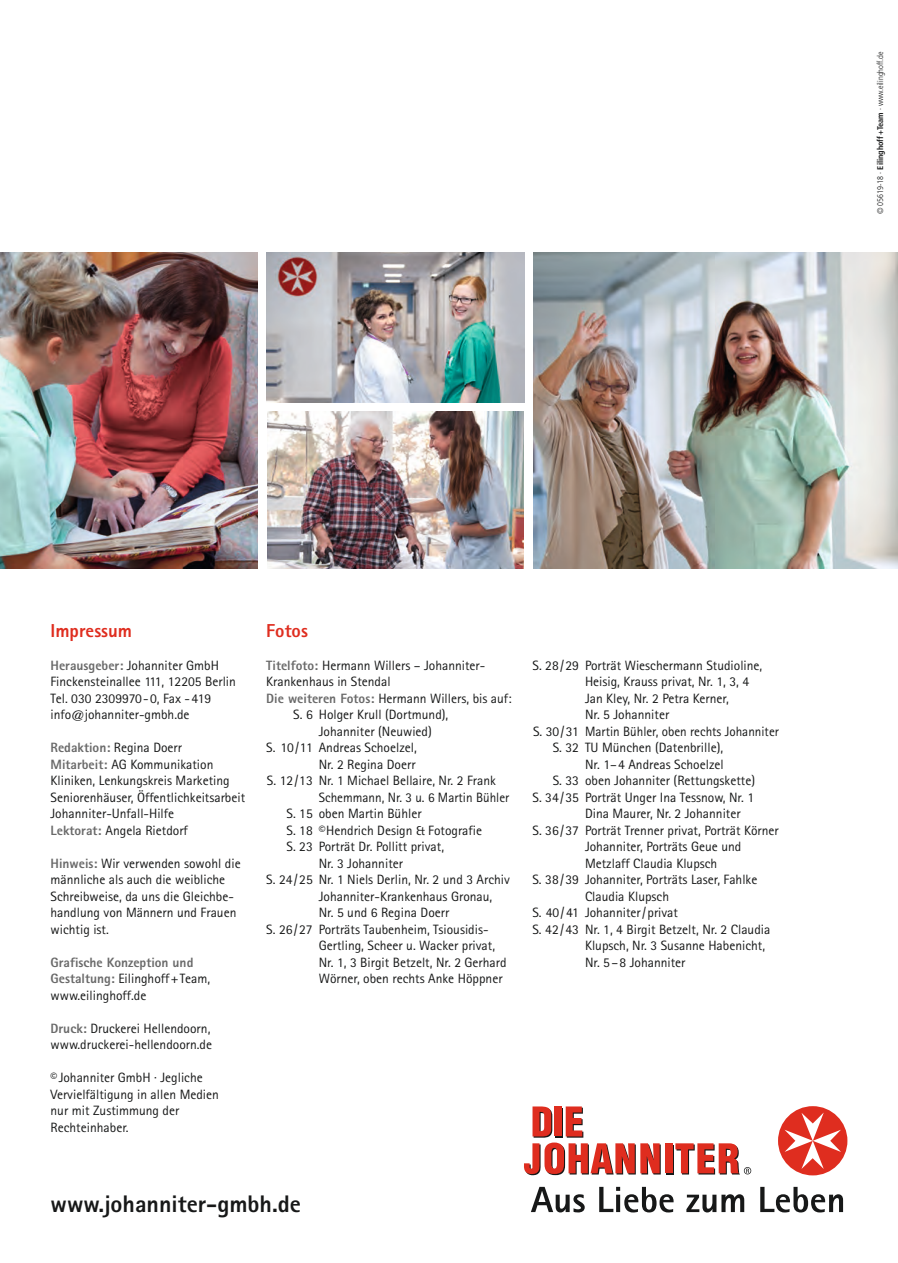
<style>
.page{position:relative;width:898px;height:1263px;background:#fff}
.page>*{position:absolute;margin:0;border:0;box-sizing:border-box;transform-origin:0 0}
.t1{font:800 24px "Rotis Sans Serif";color:#171818}
.t2{font:800 18.75px "Rotis Sans Serif";color:#df2d1f}
.t3{font:13.5px/16.5px "Rotis Sans Serif";color:#171818}
.t4{font:800 13.5px/16.5px "Rotis Sans Serif";color:#696969}
.t5{font:300 condensed 8.25px "Frutiger";color:#171818}
.s1{font-weight:700}
.s2{font-weight:800;color:#696969}
.s3{font-weight:400;color:#171818}
</style>
<div class="page">
<img style="left:267px;top:411px;width:257px;height:157px">
<img style="left:533px;top:253px;width:364px;height:315px">
<div style="left:665px;top:1144px;width:8px;height:30px;background:#df2d1f"></div>
<div style="left:664px;top:1143px;width:7px;height:30px;background:#df2d1f"></div>
<svg style="left:524px;top:1106px;width:136px;height:69px"></svg>
<svg style="left:531px;top:1187px;width:53px;height:25px"></svg>
<svg style="left:599px;top:1187px;width:74px;height:25px"></svg>
<svg style="left:686px;top:1194px;width:58px;height:18px"></svg>
<svg style="left:760px;top:1187px;width:82px;height:25px"></svg>
<div style="left:777px;top:1106px;width:70px;height:69px;background:#df2d1f;border-radius:50%"></div>
<svg style="left:784px;top:1112px;width:56px;height:57px"></svg>
<svg style="left:675px;top:1143px;width:76px;height:31px"></svg>
<img style="left:0;top:253px;width:258px;height:315px">
<img style="left:266px;top:253px;width:258px;height:150px">
<p class="t5" style="left:875px;top:214px;width:164px;rotate:-90deg">© 05619-18 · <span class="s1">Eilinghoff+Team</span> · www.eilinghoff.de</p>
<h2 class="t2" style="left:51px;top:619px;width:83px">Impressum</h2>
<p class="t3" style="left:51px;top:657px;width:187px"><span class="s2">Herausgeber:</span> Johanniter GmbH<br>Finckensteinallee 111, 12205 Berlin<br>Tel. 030 2309970-0, Fax -419 info@johanniter-gmbh.de</p>
<p class="t3" style="left:51px;top:739px;width:196px"><span class="s2">Redaktion:</span> Regina Doerr<br><span class="s2">Mitarbeit:</span> AG Kommunikation<br>Kliniken, Lenkungskreis Marketing<br>Seniorenhäuser, Öffentlichkeitsarbeit<br>Johanniter-Unfall-Hilfe<br><span class="s2">Lektorat:</span> Angela Rietdorf</p>
<p class="t3" style="left:51px;top:855px;width:191px"><span class="s2">Hinweis:</span> Wir verwenden sowohl die männliche als auch die weibliche<br>Schreibweise, da uns die Gleichbe&shy;handlung von Männern und Frauen wichtig ist.</p>
<p class="t4" style="left:51px;top:954px;width:161px">Grafische Konzeption und<br>Gestaltung: <span class="s3">Eilinghoff+Team, www.eilinghoff.de</span></p>
<p class="t3" style="left:51px;top:1020px;width:163px"><span class="s2">Druck:</span> Druckerei Hellendoorn, www.druckerei-hellendoorn.de</p>
<p class="t3" style="left:51px;top:1069px;width:170px">©Johanniter GmbH · Jegliche<br>Vervielfältigung in allen Medien nur mit Zustimmung der<br>Rechteinhaber.</p>
<h2 class="t2" style="left:266px;top:619px;width:43px">Fotos</h2>
<p class="t3" style="left:266px;top:657px;width:220px"><span class="s2">Titelfoto:</span> Hermann Willers – Johanniter-</p>
<p class="t3" style="left:266px;top:673px;width:126px">Krankenhaus in Stendal</p>
<p class="t3" style="left:266px;top:690px;width:247px"><span class="s2">Die weiteren Fotos:</span> Hermann Willers, bis auf:</p>
<p class="t3" style="left:293px;top:706px;width:156px">S. 6 Holger Krull (Dortmund),</p>
<p class="t3" style="left:319px;top:723px;width:114px">Johanniter (Neuwied)</p>
<p class="t3" style="left:266px;top:739px;width:152px">S. 10/11 Andreas Schoelzel,</p>
<p class="t3" style="left:318px;top:756px;width:98px">Nr. 2 Regina Doerr</p>
<p class="t3" style="left:267px;top:772px;width:230px">S. 12/13 Nr. 1 Michael Bellaire, Nr. 2 Frank</p>
<p class="t3" style="left:319px;top:789px;width:192px">Schemmann, Nr. 3 u. 6 Martin Bühler</p>
<p class="t3" style="left:286px;top:805px;width:136px">S. 15 oben Martin Bühler</p>
<p class="t3" style="left:286px;top:822px;width:197px">S. 18 ©Hendrich Design &amp; Fotografie</p>
<p class="t3" style="left:286px;top:838px;width:159px">S. 23 Porträt Dr. Pollitt privat,</p>
<p class="t3" style="left:318px;top:855px;width:86px">Nr. 3 Johanniter</p>
<p class="t3" style="left:266px;top:871px;width:245px">S. 24/25 Nr. 1 Niels Derlin, Nr. 2 und 3 Archiv</p>
<p class="t3" style="left:318px;top:888px;width:175px">Johanniter-Krankenhaus Gronau,</p>
<p class="t3" style="left:318px;top:904px;width:132px">Nr. 5 und 6 Regina Doerr</p>
<p class="t3" style="left:266px;top:921px;width:224px">S. 26/27 Porträts Taubenheim, Tsiousidis-</p>
<p class="t3" style="left:318px;top:937px;width:178px">Gertling, Scheer u. Wacker privat,</p>
<p class="t3" style="left:318px;top:954px;width:189px">Nr. 1, 3 Birgit Betzelt, Nr. 2 Gerhard</p>
<p class="t3" style="left:318px;top:970px;width:185px">Wörner, oben rechts Anke Höppner</p>
<p class="t3" style="left:532px;top:657px;width:231px">S. 28/29 Porträt Wieschermann Studioline,</p>
<p class="t3" style="left:584px;top:673px;width:165px">Heisig, Krauss privat, Nr. 1, 3, 4</p>
<p class="t3" style="left:584px;top:690px;width:145px">Jan Kley, Nr. 2 Petra Kerner,</p>
<p class="t3" style="left:584px;top:706px;width:86px">Nr. 5 Johanniter</p>
<p class="t3" style="left:533px;top:723px;width:247px">S. 30/31 Martin Bühler, oben rechts Johanniter</p>
<p class="t3" style="left:552px;top:739px;width:172px">S. 32 TU München (Datenbrille),</p>
<p class="t3" style="left:585px;top:756px;width:140px">Nr. 1–4 Andreas Schoelzel</p>
<p class="t3" style="left:552px;top:772px;width:204px">S. 33 oben Johanniter (Rettungskette)</p>
<p class="t3" style="left:532px;top:789px;width:223px">S. 34/35 Porträt Unger Ina Tessnow, Nr. 1</p>
<p class="t3" style="left:585px;top:805px;width:157px">Dina Maurer, Nr. 2 Johanniter</p>
<p class="t3" style="left:532px;top:822px;width:248px">S. 36/37 Porträt Trenner privat, Porträt Körner</p>
<p class="t3" style="left:584px;top:838px;width:158px">Johanniter, Porträts Geue und</p>
<p class="t3" style="left:584px;top:855px;width:134px">Metzlaff Claudia Klupsch</p>
<p class="t3" style="left:532px;top:871px;width:226px">S. 38/39 Johanniter, Porträts Laser, Fahlke</p>
<p class="t3" style="left:584px;top:888px;width:85px">Claudia Klupsch</p>
<p class="t3" style="left:532px;top:904px;width:147px">S. 40/41 Johanniter/privat</p>
<p class="t3" style="left:532px;top:921px;width:239px">S. 42/43 Nr. 1, 4 Birgit Betzelt, Nr. 2 Claudia</p>
<p class="t3" style="left:584px;top:937px;width:181px">Klupsch, Nr. 3 Susanne Habenicht,</p>
<p class="t3" style="left:584px;top:954px;width:102px">Nr. 5–8 Johanniter</p>
<h1 class="t1" style="left:51px;top:1189px;width:252px">www.johanniter-gmbh.de</h1>
</div>
